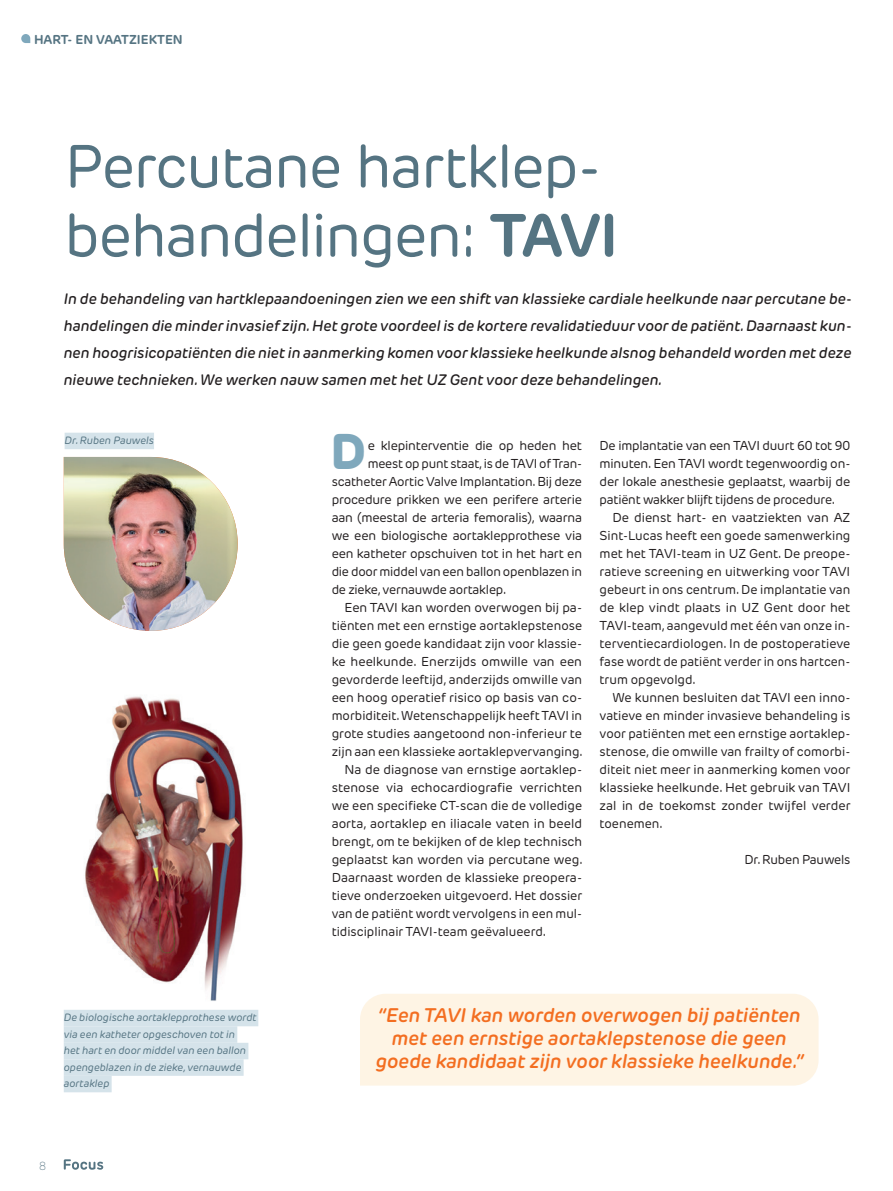
<style>
.page{position:relative;width:893px;height:1191px;background:#fff}
.page>*{position:absolute;margin:0;border:0;box-sizing:border-box;transform-origin:0 0}
.Titel{font:60px/69px "New Rubrik";letter-spacing:-.02em;color:#557482}
.t1{font:800 49.5px "New Rubrik";color:#7fa8bc}
.Citaat{font:italic 600 19.5px/23.4px "New Rubrik";color:#f36e21;text-align:center}
.Inleiding{font:italic 500 15px/27px "New Rubrik";color:#231f20;text-align:justify}
.Broodtekst_insprong{font:12.75px/18px "New Rubrik";color:#231f20;text-align:justify}
.Broodtekst{font:12.75px/18px "New Rubrik";letter-spacing:-.015em;color:#231f20;text-align:justify}
.Rubriek{font:700 12.75px "New Rubrik";color:#557482}
.t2{font:200 11.55px "New Rubrik";color:#557482}
.Fotobijschrift{font:italic 10.5px/16.5px "New Rubrik";color:#557482}
.s1{font-weight:700}
</style>
<div class="page">
<div style="left:360px;top:994px;width:459px;height:91px;background:#fef4e4"></div>
<img style="left:85px;top:696px;width:158px;height:305px">
<svg style="left:64px;top:1159px;width:39px;height:10px"></svg>
<svg style="left:21px;top:34px;width:9px;height:9px"></svg>
<div style="left:65px;top:433px;width:89px;height:16px;background:#d5e3ea"></div>
<div style="left:64px;top:1009px;width:194px;height:17px;background:#d5e3ea"></div>
<div style="left:64px;top:1026px;width:173px;height:16px;background:#d5e3ea"></div>
<div style="left:64px;top:1042px;width:184px;height:17px;background:#d5e3ea"></div>
<div style="left:64px;top:1059px;width:180px;height:16px;background:#d5e3ea"></div>
<div style="left:64px;top:1075px;width:48px;height:17px;background:#d5e3ea"></div>
<img style="left:64px;top:457px;width:174px;height:174px">
<p class="Rubriek" style="left:34px;top:31px;width:150px">HART- EN VAATZIEKTEN</p>
<p class="Titel" style="left:65px;top:132px;width:555px">Percutane hartklep&shy;behandelingen: <span class="s1">TAVI</span></p>
<p class="Inleiding" style="left:64px;top:285px;width:790px">In de behandeling van hartklepaandoeningen zien we een shift van klassieke cardiale heelkunde naar percutane be&shy;handelingen die minder invasief zijn. Het grote voordeel is de kortere revalidatieduur voor de patiënt. Daarnaast kun&shy;nen hoogrisicopatiënten die niet in aanmerking komen voor klassieke heelkunde alsnog behandeld worden met deze nieuwe technieken. We werken nauw samen met het UZ Gent voor deze behandelingen.</p>
<p class="Fotobijschrift" style="left:65px;top:432px;width:91px">Dr. Ruben Pauwels</p>
<p class="Fotobijschrift" style="left:64px;top:1009px;width:194px">De biologische aortaklepprothese wordt via een katheter opgeschoven tot in<br>het hart en door middel van een ballon opengeblazen in de zieke, vernauwde aortaklep</p>
<p class="t2" style="left:39px;top:1158px;width:9px">8</p>
<p class="t1" style="left:331px;top:420px;width:37px">D</p>
<p class="Broodtekst" style="left:600px;top:437px;width:252px">De implantatie van een TAVI duurt 60 tot 90 minuten. Een TAVI wordt tegenwoordig on&shy;der lokale anesthesie geplaatst, waarbij de patiënt wakker blijft tijdens de procedure.</p>
<p class="Broodtekst_insprong" style="left:600px;top:509px;width:252px;text-indent:13px">De dienst hart- en vaatziekten van AZ Sint-Lucas heeft een goede samenwerking met het TAVI-team in UZ Gent. De preope&shy;ratieve screening en uitwerking voor TAVI gebeurt in ons centrum. De implantatie van de klep vindt plaats in UZ Gent door het TAVI-team, aangevuld met één van onze in&shy;terventiecardiologen. In de postoperatieve fase wordt de patiënt verder in ons hartcen&shy;trum opgevolgd.</p>
<p class="Broodtekst_insprong" style="left:600px;top:689px;width:253px;text-indent:13px">We kunnen besluiten dat TAVI een inno&shy;vatieve en minder invasieve behandeling is voor patiënten met een ernstige aortaklep&shy;stenose, die omwille van frailty of comorbi&shy;diteit niet meer in aanmerking komen voor klassieke heelkunde. Het gebruik van TAVI zal in de toekomst zonder twijfel verder toenemen.</p>
<p class="Broodtekst" style="left:744px;top:851px;width:107px">Dr. Ruben Pauwels</p>
<p class="Broodtekst" style="left:368px;top:437px;width:216px">e klepinterventie die op heden het</p>
<p class="Broodtekst" style="left:368px;top:455px;width:216px">meest op punt staat, is de TAVI of Tran-</p>
<p class="Broodtekst" style="left:332px;top:473px;width:252px">scatheter Aortic Valve Implantation. Bij deze</p>
<p class="Broodtekst" style="left:332px;top:491px;width:252px">procedure prikken we een perifere arterie</p>
<p class="Broodtekst" style="left:332px;top:509px;width:252px">aan (meestal de arteria femoralis), waarna</p>
<p class="Broodtekst" style="left:332px;top:527px;width:252px">we een biologische aortaklepprothese via</p>
<p class="Broodtekst" style="left:332px;top:545px;width:252px">een katheter opschuiven tot in het hart en</p>
<p class="Broodtekst" style="left:332px;top:563px;width:252px">die door middel van een ballon openblazen in</p>
<p class="Broodtekst" style="left:332px;top:581px;width:176px">de zieke, vernauwde aortaklep.</p>
<p class="Broodtekst_insprong" style="left:332px;top:599px;width:252px;text-indent:13px">Een TAVI kan worden overwogen bij pa&shy;tiënten met een ernstige aortaklepstenose die geen goede kandidaat zijn voor klassie&shy;ke heelkunde. Enerzijds omwille van een gevorderde leeftijd, anderzijds omwille van een hoog operatief risico op basis van co&shy;morbiditeit. Wetenschappelijk heeft TAVI in grote studies aangetoond non-inferieur te zijn aan een klassieke aortaklepvervanging.</p>
<p class="Broodtekst_insprong" style="left:332px;top:761px;width:253px;text-indent:13px">Na de diagnose van ernstige aortaklep&shy;stenose via echocardiografie verrichten we een specifieke CT-scan die de volledige aorta, aortaklep en iliacale vaten in beeld brengt, om te bekijken of de klep technisch geplaatst kan worden via percutane weg.<br>Daarnaast worden de klassieke preopera&shy;tieve onderzoeken uitgevoerd. Het dossier van de patiënt wordt vervolgens in een mul&shy;tidisciplinair TAVI-team geëvalueerd.</p>
<p class="Citaat" style="left:376px;top:1003px;width:430px">“Een TAVI kan worden overwogen bij patiënten met een ernstige aortaklepstenose die geen goede kandidaat zijn voor klassieke heelkunde.”</p>
</div>
